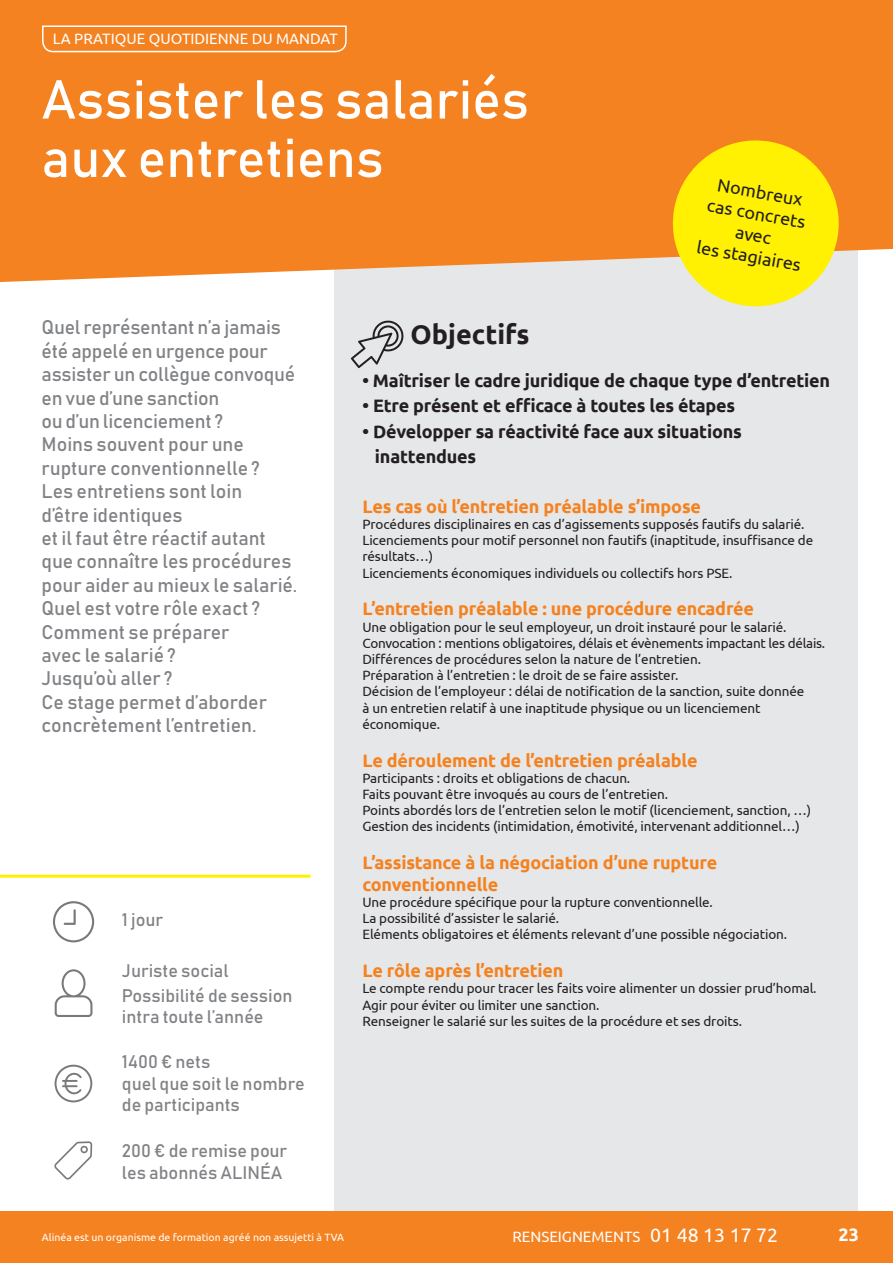
<style>
.page{position:relative;width:893px;height:1263px;background:#fff}
.page>*{position:absolute;margin:0;border:0;box-sizing:border-box;transform-origin:0 0}
.t1{font:54px/58.5px "Bahnschrift 400 100";color:#fff}
.t2{font:700 27px "Ubuntu";color:#231f20}
.t3{font:19.5px/23.4px "Bahnschrift 400 100";color:#808285}
.t4{font:700 18px/21.6px "Ubuntu";letter-spacing:-.01em;color:#f58220}
.t5{font:700 18px/25.5px "Ubuntu";letter-spacing:-.01em;color:#231f20}
.t6{font:18px/21.6px "Bahnschrift 400 100";color:#808285}
.t7{font:18px/21.6px "Ubuntu";color:#231f20;text-align:center}
.t8{font:700 18px "Ubuntu";color:#fff}
.t9{font:15px "Ubuntu";color:#fff}
.t10{font:13.5px/16.2px "Ubuntu";letter-spacing:-.01em;color:#231f20}
.t11{font:10.5px "Ubuntu";color:#fff}
.s1{font-size:19.5px}
</style>
<div class="page">
<div style="left:335px;top:215px;width:523px;height:1001px;background:#e6e7e9"></div>
<div style="left:0;top:1212px;width:893px;height:51px;background:#f58220"></div>
<svg style="left:351px;top:320px;width:53px;height:48px"></svg>
<svg style="left:53px;top:901px;width:41px;height:41px"></svg>
<svg style="left:55px;top:1065px;width:37px;height:37px"></svg>
<svg style="left:54px;top:1141px;width:38px;height:38px"></svg>
<svg style="left:55px;top:969px;width:37px;height:48px"></svg>
<hr style="left:0;top:875px;width:311px;height:3px;background:#fff101">
<div style="left:0;top:0;width:893px;height:282px;background:#f58220"></div>
<svg style="left:666px;top:134px;width:179px;height:173px;background:#fadb22"></svg>
<svg style="left:41px;top:25px;width:306px;height:28px;background:#f69039"></svg>
<p class="t9" style="left:53px;top:29px;width:287px">LA PRATIQUE QUOTIDIENNE DU MANDAT</p>
<h1 class="t1" style="left:41px;top:69px;width:489px">Assister les salariés aux entretiens</h1>
<h3 class="t7" style="left:710px;top:172px;width:107px;rotate:10deg">Nombreux cas concrets avec<br>les stagiaires</h3>
<p class="t3" style="left:42px;top:316px;width:257px">Quel représentant n’a jamais été appelé en urgence pour assister un collègue convoqué en vue d’une sanction<br>ou d’un licenciement ?<br>Moins souvent pour une rupture conventionnelle ?<br>Les entretiens sont loin<br>d’être identiques<br>et il faut être réactif autant que connaître les procédures pour aider au mieux le salarié.<br>Quel est votre rôle exact ?<br>Comment se préparer<br>avec le salarié ?<br>Jusqu’où aller ?<br>Ce stage permet d’aborder concrètement l’entretien.</p>
<h3 class="t6" style="left:122px;top:909px;width:43px">1 jour</h3>
<h3 class="t6" style="left:122px;top:957px;width:172px;line-height:25.2px">Juriste social<br>Possibilité de session</h3>
<h3 class="t6" style="left:122px;top:1006px;width:143px">intra toute l’année</h3>
<h3 class="t6" style="left:122px;top:1051px;width:184px">1400 € nets<br>quel que soit le nombre de participants</h3>
<h3 class="t6" style="left:122px;top:1140px;width:167px">200 € de remise pour les abonnés ALINÉA</h3>
<h2 class="t2" style="left:411px;top:318px;width:120px">Objectifs</h2>
<h3 class="t5" style="left:362px;top:367px;width:469px">• Maîtriser le cadre juridique de chaque type d’entretien</h3>
<h3 class="t5" style="left:362px;top:393px;width:374px">• Etre présent et efficace à toutes les étapes</h3>
<h3 class="t5" style="left:375px;top:418px;width:369px;text-indent:-12px">• Développer sa réactivité face aux situations inattendues</h3>
<h3 class="t4" style="left:362px;top:495px;width:340px">Les cas où l’entretien préalable s’impose</h3>
<p class="t10" style="left:362px;top:516px;width:452px">Procédures disciplinaires en cas d’agissements supposés fautifs du salarié.<br>Licenciements pour motif personnel non fautifs (inaptitude, insuffisance de résultats…)<br>Licenciements économiques individuels ou collectifs hors PSE.</p>
<h3 class="t4" style="left:362px;top:598px;width:393px">L’entretien préalable : une procédure encadrée</h3>
<p class="t10" style="left:362px;top:618px;width:464px">Une obligation pour le seul employeur, un droit instauré pour le salarié.<br>Convocation : mentions obligatoires, délais et évènements impactant les délais.<br>Différences de procédures selon la nature de l’entretien.<br>Préparation à l’entretien : le droit de se faire assister.<br>Décision de l’employeur : délai de notification de la sanction, suite donnée<br>à un entretien relatif à une inaptitude physique ou un licenciement économique.</p>
<h3 class="t4" style="left:362px;top:749px;width:336px">Le déroulement de l’entretien préalable</h3>
<p class="t10" style="left:362px;top:769px;width:450px">Participants : droits et obligations de chacun.<br>Faits pouvant être invoqués au cours de l’entretien.<br>Points abordés lors de l’entretien selon le motif (licenciement, sanction, …)<br>Gestion des incidents (intimidation, émotivité, intervenant additionnel…)</p>
<h3 class="t4" style="left:362px;top:852px;width:356px">L’assistance à la négociation d’une rupture conventionnelle</h3>
<p class="t10" style="left:362px;top:894px;width:426px">Une procédure spécifique pour la rupture conventionnelle.<br>La possibilité d’assister le salarié.<br>Eléments obligatoires et éléments relevant d’une possible négociation.</p>
<h3 class="t4" style="left:362px;top:960px;width:202px">Le rôle après l’entretien</h3>
<p class="t10" style="left:362px;top:980px;width:456px">Le compte rendu pour tracer les faits voire alimenter un dossier prud’homal.<br>Agir pour éviter ou limiter une sanction.<br>Renseigner le salarié sur les suites de la procédure et ses droits.</p>
<p class="t11" style="left:42px;top:1231px;width:303px">Alinéa est un organisme de formation agréé non assujetti à TVA</p>
<p class="t9" style="left:512px;top:1227px;width:267px">RENSEIGNEMENTS <span class="s1">01 48 13 17 72</span></p>
<h3 class="t8" style="left:838px;top:1223px;width:22px">23</h3>
</div>
